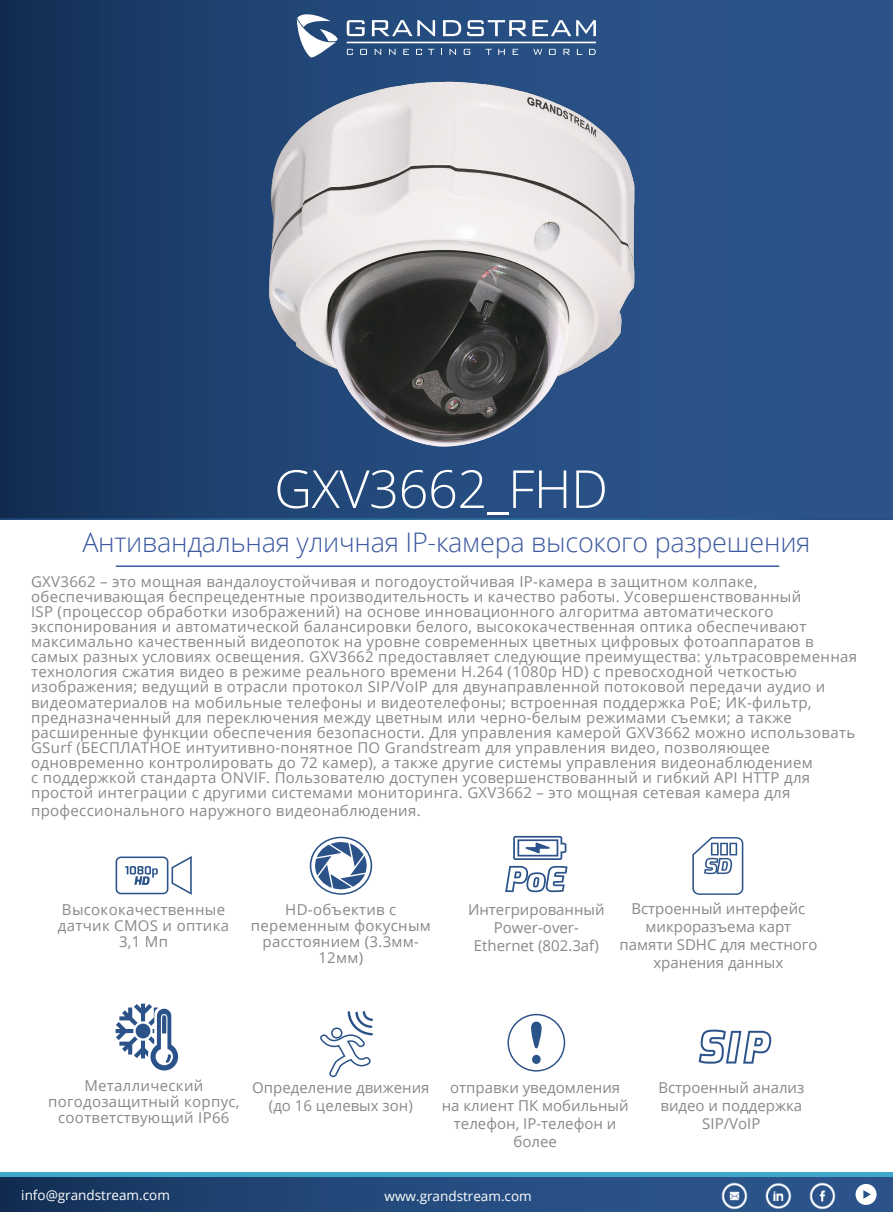
<style>
.page{position:relative;width:893px;height:1212px;background:#fff}
.page>*{position:absolute;margin:0;border:0;box-sizing:border-box;transform-origin:0 0}
.t1{font:300 52.5px "Open Sans";letter-spacing:-.01em;color:#fff}
.t2{font:300 27px "Open Sans";letter-spacing:-.01em;color:#3d59a0}
.t3{font:15px/15px "Open Sans";letter-spacing:.02em;color:#87888a;text-align:center}
.t4{font:15px/18px "Open Sans";color:#87888a;text-align:center}
.t5{font:13.5px "Open Sans";color:#fff}
</style>
<div class="page">
<svg style="left:0;top:0;width:893px;height:520px"></svg>
<div style="left:0;top:1176px;width:893px;height:36px;background:linear-gradient(to right,#16365f,#305b94)"></div>
<hr style="left:0;top:1173px;width:893px;height:4px;background:#3ea8cc">
<img style="left:765px;top:1183px;width:27px;height:27px">
<img style="left:810px;top:1183px;width:26px;height:26px">
<img style="left:721px;top:1183px;width:26px;height:26px">
<div style="left:855px;top:1184px;width:22px;height:21px;background:#fff;border-radius:50%"></div>
<svg style="left:863px;top:1190px;width:8px;height:9px"></svg>
<svg style="left:297px;top:14px;width:41px;height:17px"></svg>
<svg style="left:347px;top:20px;width:18px;height:11px"></svg>
<svg style="left:372px;top:20px;width:63px;height:11px"></svg>
<svg style="left:443px;top:20px;width:18px;height:11px"></svg>
<svg style="left:467px;top:20px;width:129px;height:11px"></svg>
<hr style="left:116px;top:565px;width:663px;height:2px;background:#3d59a0">
<svg style="left:513px;top:836px;width:53px;height:24px"></svg>
<svg style="left:505px;top:866px;width:63px;height:26px"></svg>
<svg style="left:320px;top:1011px;width:53px;height:66px"></svg>
<svg style="left:507px;top:1014px;width:58px;height:57px"></svg>
<svg style="left:699px;top:1029px;width:72px;height:34px"></svg>
<svg style="left:692px;top:837px;width:51px;height:58px"></svg>
<svg style="left:116px;top:856px;width:76px;height:39px"></svg>
<svg style="left:310px;top:837px;width:62px;height:58px"></svg>
<svg style="left:116px;top:1003px;width:62px;height:67px"></svg>
<img style="left:220px;top:31px;width:457px;height:460px">
<h1 class="t1" style="left:274px;top:453px;width:335px">GXV3662_FHD</h1>
<h2 class="t2" style="left:82px;top:524px;width:730px">Антивандальная уличная IP-камера высокого разрешения</h2>
<p class="t3" style="left:31px;top:574px;width:827px;text-align:left">GXV3662 – это мощная вандалоустойчивая и погодоустойчивая IP-камера в защитном колпаке, обеспечивающая беспрецедентные производительность и качество работы. Усовершенствованный<br>ISP (процессор обработки изображений) на основе инновационного алгоритма автоматического экспонирования и автоматической балансировки белого, высококачественная оптика обеспечивают максимально качественный видеопоток на уровне современных цветных цифровых фотоаппаратов в самых разных условиях освещения. GXV3662 предоставляет следующие преимущества: ультрасовременная технология сжатия видео в режиме реального времени H.264 (1080p HD) с превосходной четкостью изображения; ведущий в отрасли протокол SIP/VoIP для двунаправленной потоковой передачи аудио и видеоматериалов на мобильные телефоны и видеотелефоны; встроенная поддержка PoE; ИК-фильтр, предназначенный для переключения между цветным или черно-белым режимами съемки; а также расширенные функции обеспечения безопасности. Для управления камерой GXV3662 можно использовать GSurf (БЕСПЛАТНОЕ интуитивно-понятное ПО Grandstream для управления видео, позволяющее одновременно контролировать до 72 камер), а также другие системы управления видеонаблюдением<br>с поддержкой стандарта ONVIF. Пользователю доступен усовершенствованный и гибкий API HTTP для простой интеграции с другими системами мониторинга. GXV3662 – это мощная сетевая камера для</p>
<p class="t3" style="left:31px;top:802px;width:391px">профессионального наружного видеонаблюдения.</p>
<p class="t3" style="left:58px;top:900px;width:173px;line-height:16.2px">Высококачественные датчик CMOS и оптика<br>3,1 Мп</p>
<p class="t3" style="left:251px;top:900px;width:182px;line-height:16.2px">HD-объектив с переменным фокусным расстоянием (3.3мм-<br>12мм)</p>
<p class="t4" style="left:468px;top:900px;width:138px">Интегрированный<br>Power-over-<br>Ethernet (802.3af)</p>
<p class="t4" style="left:619px;top:900px;width:200px">Встроенный интерфейс микроразъема карт памяти SDHC для местного хранения данных</p>
<p class="t3" style="left:48px;top:1077px;width:193px;line-height:16.2px">Металлический погодозащитный корпус, соответствующий IP66</p>
<p class="t4" style="left:252px;top:1078px;width:179px">Определение движения (до 16 целевых зон)</p>
<p class="t4" style="left:442px;top:1078px;width:189px">отправки уведомления на клиент ПК мобильный телефон, IP-телефон и более</p>
<p class="t4" style="left:658px;top:1078px;width:148px">Встроенный анализ видео и поддержка<br>SIP/VoIP</p>
<p class="t5" style="left:21px;top:1186px;width:150px">info@grandstream.com</p>
<p class="t5" style="left:385px;top:1187px;width:149px">www.grandstream.com</p>
</div>
